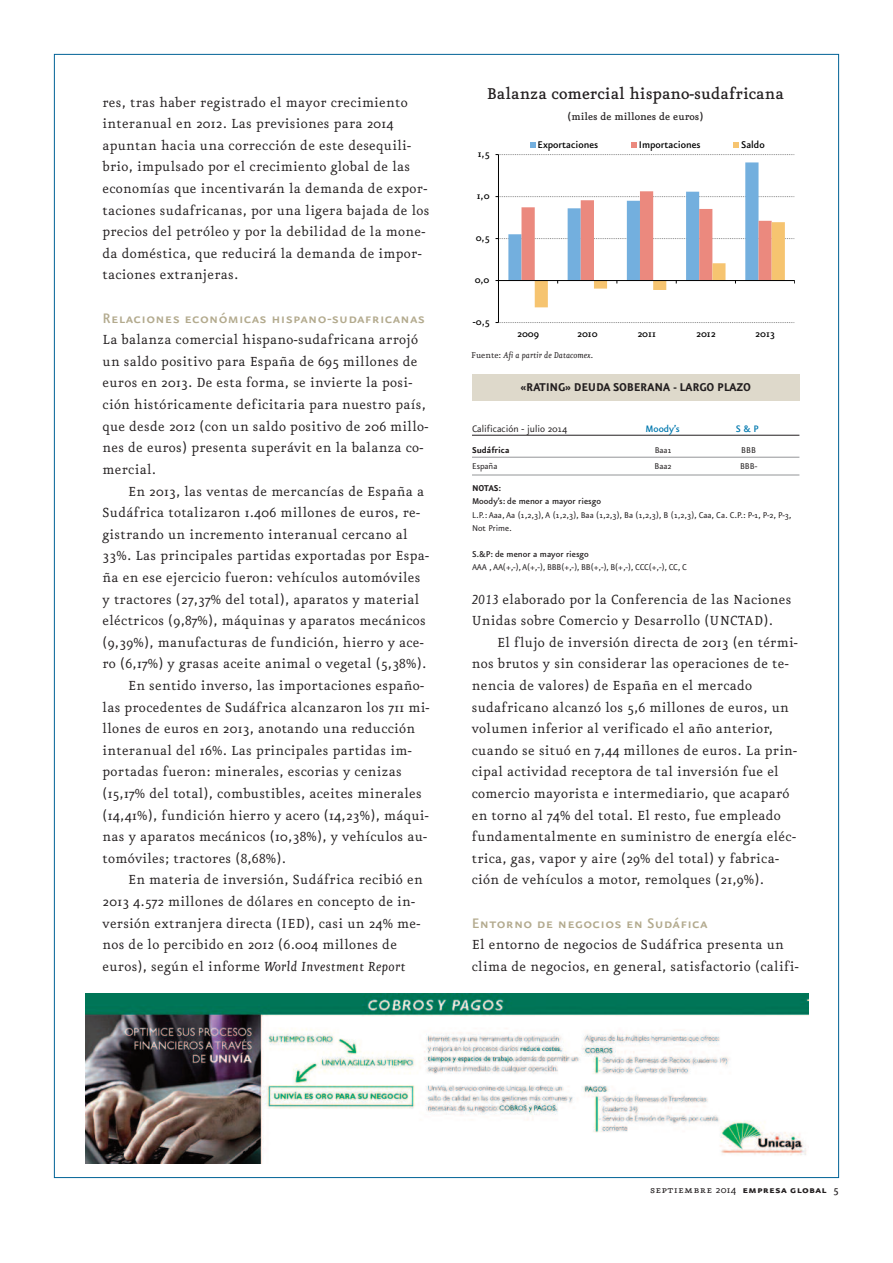
<style>
.page{position:relative;width:893px;height:1263px;background:#fff}
.page>*{position:absolute;margin:0;border:0;box-sizing:border-box;transform-origin:0 0}
.t1{font:500 18.75px "Eureka";color:#231f20}
.t2{font:16.5px "Eureka Sans Medium Caps";letter-spacing:.02em;color:#b3aa8e}
.t3{font:15.75px/21.6px "Eureka";letter-spacing:.02em;color:#231f20}
.t4{font:700 13.5px "Eureka Sans";letter-spacing:-.015em;color:#231f20}
.t5{font:12px "Eureka Sans Bold Caps";letter-spacing:.025em;color:#231f20}
.t6{font:500 12px "Eureka";color:#231f20}
.t7{font:500 11.55px "Eureka";color:#000}
.t8{font:500 11.55px "Eureka Sans";color:#000}
.t9{font:11.25px "Eureka Sans";color:#231f20}
.t10{font:500 11.25px "Eureka Sans";color:#0078ae}
.t11{font:11.25px "Eureka Sans Medium Caps";color:#0078ae}
.t12{font:10.2px/13.5px "Eureka Sans";color:#231f20}
.t13{font:italic 10.2px "Eureka";color:#231f20}
.t14{font:500 10.2px "Eureka Sans";color:#231f20}
.t15{font:700 10.2px "Eureka Sans";color:#231f20}
.s1{font-style:italic}
.s2{font-style:normal}
.s3{font-weight:500}
.s4{font-family:"Eureka Sans Medium Caps"}
.s5{font-family:"Eureka Small Caps"}
.s6{font-family:"Eureka"}
.s7{font-family:"Eureka";font-weight:500}
</style>
<div class="page">
<img style="left:86px;top:993px;width:722px;height:170px">
<hr style="left:472px;top:435px;width:327px;height:1px;background:#231f20">
<hr style="left:472px;top:457px;width:327px;height:1px;background:#939598">
<hr style="left:472px;top:475px;width:327px;height:1px;background:#939598">
<div style="left:472px;top:374px;width:327px;height:26px;background:#ded9cb"></div>
<hr style="left:498px;top:155px;width:1px;height:167px;background:#000">
<svg style="left:495px;top:322px;width:300px;height:1px"></svg>
<svg style="left:495px;top:154px;width:300px;height:1px"></svg>
<svg style="left:495px;top:162px;width:300px;height:145px"></svg>
<svg style="left:530px;top:142px;width:5px;height:5px"></svg>
<svg style="left:631px;top:142px;width:6px;height:5px"></svg>
<svg style="left:733px;top:142px;width:6px;height:5px"></svg>
<p class="t3" style="left:103px;top:92px;width:328px">res, tras haber registrado el mayor crecimiento interanual en 2012. Las previsiones para 2014 apuntan hacia una corrección de este desequili&shy;brio, impulsado por el crecimiento global de las economías que incentivarán la demanda de expor&shy;taciones sudafricanas, por una ligera bajada de los precios del petróleo y por la debilidad de la mone&shy;da doméstica, que reducirá la demanda de impor&shy;taciones extranjeras.</p>
<p class="t2" style="left:103px;top:307px;width:324px">Relaciones económicas hispano-sudafricanas</p>
<p class="t3" style="left:103px;top:330px;width:327px">La balanza comercial hispano-sudafricana arrojó un saldo positivo para España de 695 millones de euros en 2013. De esta forma, se invierte la posi&shy;ción históricamente deficitaria para nuestro país, que desde 2012 (con un saldo positivo de 206 millo&shy;nes de euros) presenta superávit en la balanza co&shy;mercial.</p>
<p class="t3" style="left:128px;top:481px;width:297px">En 2013, las ventas de mercancías de España a</p>
<p class="t3" style="left:103px;top:502px;width:319px">Sudáfrica totalizaron 1.406 millones de euros, re-</p>
<p class="t3" style="left:103px;top:524px;width:306px">gistrando un incremento interanual cercano al</p>
<p class="t3" style="left:103px;top:546px;width:328px">33%. Las principales partidas exportadas por Espa-</p>
<p class="t3" style="left:103px;top:567px;width:319px">ña en ese ejercicio fueron: vehículos automóviles</p>
<p class="t3" style="left:103px;top:589px;width:318px">y tractores (27,37% del total), aparatos y material</p>
<p class="t3" style="left:103px;top:610px;width:325px">eléctricos (9,87%), máquinas y aparatos mecánicos</p>
<p class="t3" style="left:103px;top:632px;width:323px">(9,39%), manufacturas de fundición, hierro y ace-</p>
<p class="t3" style="left:103px;top:654px;width:325px">ro (6,17%) y grasas aceite animal o vegetal (5,38%).</p>
<p class="t3" style="left:128px;top:675px;width:297px">En sentido inverso, las importaciones españo-</p>
<p class="t3" style="left:103px;top:697px;width:328px">las procedentes de Sudáfrica alcanzaron los 711 mi-</p>
<p class="t3" style="left:103px;top:718px;width:314px">llones de euros en 2013, anotando una reducción</p>
<p class="t3" style="left:103px;top:740px;width:311px">interanual del 16%. Las principales partidas im-</p>
<p class="t3" style="left:103px;top:762px;width:301px">portadas fueron: minerales, escorias y cenizas</p>
<p class="t3" style="left:103px;top:783px;width:321px">(15,17% del total), combustibles, aceites minerales</p>
<p class="t3" style="left:103px;top:805px;width:328px">(14,41%), fundición hierro y acero (14,23%), máqui-</p>
<p class="t3" style="left:103px;top:826px;width:326px">nas y aparatos mecánicos (10,38%), y vehículos au-</p>
<p class="t3" style="left:103px;top:848px;width:185px">tomóviles; tractores (8,68%).</p>
<p class="t3" style="left:128px;top:870px;width:296px">En materia de inversión, Sudáfrica recibió en</p>
<p class="t3" style="left:103px;top:891px;width:314px">2013 4.572 millones de dólares en concepto de in-</p>
<p class="t3" style="left:103px;top:913px;width:319px">versión extranjera directa (IED), casi un 24% me-</p>
<p class="t3" style="left:103px;top:934px;width:296px">nos de lo percibido en 2012 (6.004 millones de</p>
<p class="t3" style="left:103px;top:956px;width:304px">euros), según el informe <span class="s1">World Investment Report</span></p>
<p class="t1" style="left:487px;top:85px;width:299px">Balanza comercial hispano-sudafricana</p>
<p class="t6" style="left:567px;top:111px;width:138px">(miles de millones de euros)</p>
<p class="t7" style="left:478px;top:148px;width:13px">1,5</p>
<p class="t7" style="left:477px;top:190px;width:14px">1,0</p>
<p class="t7" style="left:476px;top:232px;width:15px">0,5</p>
<p class="t7" style="left:475px;top:274px;width:16px">0,0</p>
<p class="t7" style="left:473px;top:316px;width:18px">-0,5</p>
<p class="t8" style="left:538px;top:139px;width:62px">Exportaciones</p>
<p class="t8" style="left:639px;top:139px;width:63px">Importaciones</p>
<p class="t8" style="left:741px;top:139px;width:25px">Saldo</p>
<p class="t7" style="left:517px;top:328px;width:24px">2009</p>
<p class="t7" style="left:577px;top:328px;width:22px">2010</p>
<p class="t7" style="left:637px;top:328px;width:20px">2011</p>
<p class="t7" style="left:696px;top:328px;width:21px">2012</p>
<p class="t7" style="left:755px;top:328px;width:21px">2013</p>
<p class="t13" style="left:471px;top:350px;width:124px"><span class="s2">Fuente:</span> Afi a partir de Datacomex.</p>
<p class="t4" style="left:520px;top:381px;width:232px">«RATING» DEUDA SOBERANA - LARGO PLAZO</p>
<p class="t9" style="left:472px;top:424px;width:97px">Calificación - julio 2014</p>
<p class="t10" style="left:645px;top:422px;width:36px">Moody’s</p>
<p class="t11" style="left:736px;top:422px;width:25px">S&amp;P</p>
<p class="t15" style="left:472px;top:445px;width:39px">Sudáfrica</p>
<p class="t12" style="left:655px;top:443px;width:18px">Baa1</p>
<p class="t12" style="left:741px;top:443px;width:16px">BBB</p>
<p class="t12" style="left:472px;top:459px;width:27px">España</p>
<p class="t12" style="left:654px;top:459px;width:18px">Baa2</p>
<p class="t12" style="left:740px;top:459px;width:19px">BBB-</p>
<p class="t15" style="left:472px;top:483px;width:31px">NOTAS:</p>
<p class="t14" style="left:472px;top:494px;width:130px">Moody’s: de menor a mayor riesgo</p>
<p class="t12" style="left:472px;top:508px;width:321px">L.P.: Aaa, Aa (1,2,3), A (1,2,3), Baa (1,2,3), Ba (1,2,3), B (1,2,3), Caa, Ca. C.P.: P-1, P-2, P-3,<br>Not Prime.</p>
<p class="t12" style="left:472px;top:547px;width:216px"><span class="s3">S.</span><span class="s4">&amp;</span><span class="s3">P: de menor a mayor riesgo<br></span>AAA ,AA(+,-),A(+,-), BBB(+,-), BB(+,-), B(+,-), CCC(+,-), CC, C</p>
<p class="t3" style="left:472px;top:589px;width:321px"><span class="s1">2013</span> elaborado por la Conferencia de las Naciones<br>Unidas sobre Comercio y Desarrollo (UNCTAD).</p>
<p class="t3" style="left:472px;top:632px;width:328px;text-indent:26px">El flujo de inversión directa de 2013 (en térmi&shy;nos brutos y sin considerar las operaciones de te&shy;nencia de valores) de España en el mercado sudafricano alcanzó los 5,6 millones de euros, un volumen inferior al verificado el año anterior, cuando se situó en 7,44 millones de euros. La prin&shy;cipal actividad receptora de tal inversión fue el comercio mayorista e intermediario, que acaparó en torno al 74% del total. El resto, fue empleado fundamentalmente en suministro de energía eléc&shy;trica, gas, vapor y aire (29% del total) y fabrica&shy;ción de vehículos a motor, remolques (21,9%).</p>
<p class="t2" style="left:472px;top:912px;width:237px">Entorno de negocios en Sudáfica</p>
<p class="t3" style="left:472px;top:934px;width:328px">El entorno de negocios de Sudáfrica presenta un clima de negocios, en general, satisfactorio (califi-</p>
<p class="t5" style="left:650px;top:1184px;width:190px"><span class="s5">septiembre</span> <span class="s6">2014</span> empresa global <span class="s7">5</span></p>
</div>
